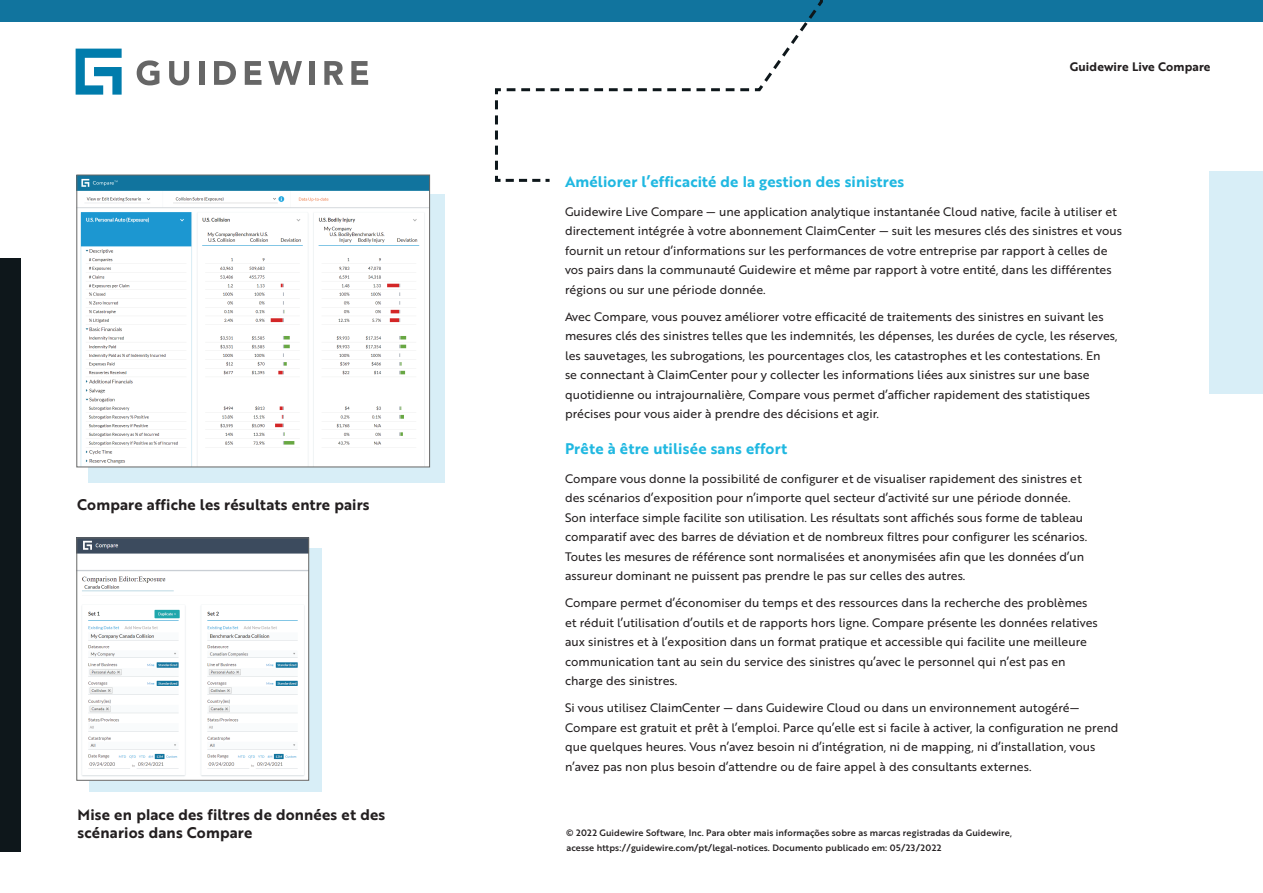
<style>
.page{position:relative;width:1263px;height:893px;background:#fff}
.page>*{position:absolute;margin:0;border:0;box-sizing:border-box;transform-origin:0 0}
.t1{font:15px/18px "Brother 1816 Bold";letter-spacing:.01em;color:#231f20}
.t2{font:15px "Brother 1816 Bold";letter-spacing:.01em;color:#20b8e1}
.t3{font:12px/19.5px "Brother 1816 Regular";color:#231f20}
.t4{font:12px "Brother 1816 Bold";letter-spacing:.01em;color:#231f20}
.t5{font:9px/15px "Brother 1816 Medium";letter-spacing:.01em;color:#231f20}
</style>
<div class="page">
<svg style="left:137px;top:60px;width:22px;height:25px"></svg>
<svg style="left:169px;top:61px;width:20px;height:24px"></svg>
<div style="left:199px;top:61px;width:5px;height:24px;background:#666"></div>
<svg style="left:214px;top:61px;width:22px;height:24px"></svg>
<svg style="left:245px;top:61px;width:16px;height:24px"></svg>
<svg style="left:268px;top:61px;width:34px;height:24px"></svg>
<div style="left:309px;top:61px;width:6px;height:24px;background:#666"></div>
<svg style="left:324px;top:61px;width:19px;height:24px"></svg>
<svg style="left:351px;top:61px;width:17px;height:24px"></svg>
<svg style="left:76px;top:49px;width:46px;height:46px"></svg>
<div style="left:0;top:0;width:1263px;height:22px;background:#11749e"></div>
<div style="left:1210px;top:172px;width:53px;height:222px;background:#d8eef7"></div>
<div style="left:0;top:258px;width:20px;height:594px;background:#0e171b"></div>
<div style="left:88px;top:194px;width:357px;height:289px;background:#d8eef7"></div>
<img style="left:79px;top:177px;width:349px;height:288px">
<div style="left:77px;top:175px;width:353px;height:292px;border:1px solid #666766"></div>
<div style="left:89px;top:548px;width:232px;height:243px;background:#d8eef7"></div>
<img style="left:79px;top:540px;width:228px;height:238px">
<div style="left:77px;top:538px;width:232px;height:242px;border:1px solid #666766"></div>
<svg style="left:495px;top:0;width:328px;height:182px"></svg>
<p class="t1" style="left:77px;top:495px;width:294px">Compare affiche les résultats entre pairs</p>
<p class="t1" style="left:77px;top:805px;width:309px">Mise en place des filtres de données et des scénarios dans Compare</p>
<p class="t4" style="left:1070px;top:58px;width:142px">Guidewire Live Compare</p>
<p class="t2" style="left:565px;top:170px;width:341px">Améliorer l’efficacité de la gestion des sinistres</p>
<p class="t3" style="left:565px;top:201px;width:558px">Guidewire Live Compare — une application analytique instantanée Cloud native, facile à utiliser et directement intégrée à votre abonnement ClaimCenter — suit les mesures clés des sinistres et vous fournit un retour d’informations sur les performances de votre entreprise par rapport à celles de vos pairs dans la communauté Guidewire et même par rapport à votre entité, dans les différentes régions ou sur une période donnée.</p>
<p class="t3" style="left:565px;top:306px;width:554px">Avec Compare, vous pouvez améliorer votre efficacité de traitements des sinistres en suivant les mesures clés des sinistres telles que les indemnités, les dépenses, les durées de cycle, les réserves, les sauvetages, les subrogations, les pourcentages clos, les catastrophes et les contestations. En<br>se connectant à ClaimCenter pour y collecter les informations liées aux sinistres sur une base quotidienne ou intrajournalière, Compare vous permet d’afficher rapidement des statistiques précises pour vous aider à prendre des décisions et agir.</p>
<p class="t2" style="left:565px;top:437px;width:224px">Prête à être utilisée sans effort</p>
<p class="t3" style="left:565px;top:468px;width:524px">Compare vous donne la possibilité de configurer et de visualiser rapidement des sinistres et des scénarios d’exposition pour n’importe quel secteur d’activité sur une période donnée.<br>Son interface simple facilite son utilisation. Les résultats sont affichés sous forme de tableau comparatif avec des barres de déviation et de nombreux filtres pour configurer les scénarios.<br>Toutes les mesures de référence sont normalisées et anonymisées afin que les données d’un assureur dominant ne puissent pas prendre le pas sur celles des autres.</p>
<p class="t3" style="left:565px;top:593px;width:534px">Compare permet d’économiser du temps et des ressources dans la recherche des problèmes et réduit l’utilisation d’outils et de rapports hors ligne. Compare présente les données relatives aux sinistres et à l’exposition dans un format pratique et accessible qui facilite une meilleure communication tant au sein du service des sinistres qu’avec le personnel qui n’est pas en charge des sinistres.</p>
<p class="t3" style="left:565px;top:698px;width:555px">Si vous utilisez ClaimCenter — dans Guidewire Cloud ou dans un environnement autogéré— Compare est gratuit et prêt à l’emploi. Parce qu’elle est si facile à activer, la configuration ne prend que quelques heures. Vous n’avez besoin ni d’intégration, ni de mapping, ni d’installation, vous n’avez pas non plus besoin d’attendre ou de faire appel à des consultants externes.</p>
<p class="t5" style="left:566px;top:825px;width:447px">© 2022 Guidewire Software, Inc. Para obter mais informações sobre as marcas registradas da Guidewire, acesse https://guidewire.com/pt/legal-notices. Documento publicado em: 05/23/2022</p>
</div>
